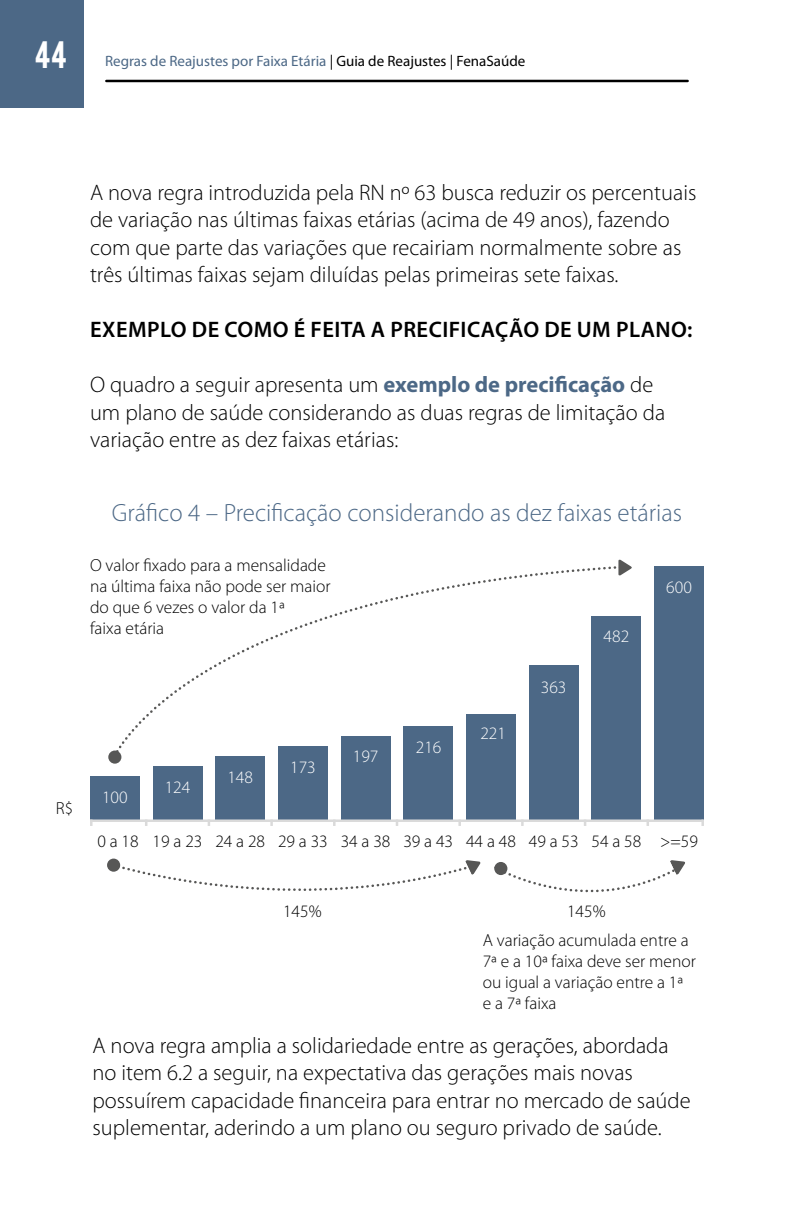
<style>
.page{position:relative;width:794px;height:1219px;background:#fff}
.page>*{position:absolute;margin:0;border:0;box-sizing:border-box;transform-origin:0 0}
.t1{font:30px "Bebas";color:#fff}
.t2{font:300 25px "Myriad Pro";color:#4c6886}
.t3{font:300 22.5px/27.5px "Myriad Pro";color:#000}
.t4{font:600 22.5px "Myriad Pro";letter-spacing:.02em;color:#000}
.t5{font:300 17.5px/21px "Myriad Pro";color:#000}
.t6{font:300 17.5px "Myriad Pro";color:#fff}
.t7{font:15px "Myriad Pro";color:#4c6886}
.s1{color:#000}
.s2{font-weight:700;color:#4c6886}
</style>
<div class="page">
<div style="left:0;top:0;width:84px;height:108px;background:#4c6886"></div>
<hr style="left:106px;top:80px;width:581px;height:2px;background:#000">
<div style="left:466px;top:714px;width:50px;height:105px;background:#4c6886"></div>
<div style="left:654px;top:566px;width:50px;height:253px;background:#4c6886"></div>
<div style="left:403px;top:726px;width:50px;height:93px;background:#4c6886"></div>
<div style="left:591px;top:616px;width:50px;height:203px;background:#4c6886"></div>
<div style="left:341px;top:736px;width:49px;height:83px;background:#4c6886"></div>
<div style="left:529px;top:665px;width:49px;height:154px;background:#4c6886"></div>
<div style="left:278px;top:746px;width:50px;height:73px;background:#4c6886"></div>
<div style="left:215px;top:756px;width:50px;height:63px;background:#4c6886"></div>
<div style="left:153px;top:766px;width:49px;height:53px;background:#4c6886"></div>
<div style="left:90px;top:776px;width:50px;height:43px;background:#4c6886"></div>
<hr style="left:90px;top:819px;width:613px;height:3px;background:#dadada">
<svg style="left:270px;top:822px;width:3px;height:4px"></svg>
<svg style="left:646px;top:822px;width:3px;height:4px"></svg>
<svg style="left:701px;top:820px;width:3px;height:6px"></svg>
<svg style="left:458px;top:822px;width:3px;height:4px"></svg>
<svg style="left:117px;top:566px;width:504px;height:189px"></svg>
<svg style="left:618px;top:560px;width:14px;height:15px"></svg>
<svg style="left:118px;top:860px;width:363px;height:31px"></svg>
<svg style="left:497px;top:860px;width:188px;height:33px"></svg>
<div style="left:108px;top:750px;width:13px;height:14px;background:#575756;border-radius:50%"></div>
<div style="left:107px;top:859px;width:13px;height:13px;background:#575756;border-radius:50%"></div>
<div style="left:494px;top:862px;width:13px;height:13px;background:#575756;border-radius:50%"></div>
<h1 class="t1" style="left:34px;top:33px;width:35px">44</h1>
<p class="t7" style="left:105px;top:52px;width:422px">Regras de Reajustes por Faixa Etária <span class="s1">| Guia de Reajustes | FenaSaúde</span></p>
<p class="t3" style="left:90px;top:179px;width:608px">A nova regra introduzida pela RN nº 63 busca reduzir os percentuais de variação nas últimas faixas etárias (acima de 49 anos), fazendo com que parte das variações que recairiam normalmente sobre as três últimas faixas sejam diluídas pelas primeiras sete faixas.</p>
<p class="t4" style="left:90px;top:316px;width:604px">EXEMPLO DE COMO É FEITA A PRECIFICAÇÃO DE UM PLANO:</p>
<p class="t3" style="left:90px;top:371px;width:576px">O quadro a seguir apresenta um <span class="s2">exemplo de precificação</span> de um plano de saúde considerando as duas regras de limitação da variação entre as dez faixas etárias:</p>
<p class="t5" style="left:56px;top:798px;width:19px">R$</p>
<p class="t2" style="left:112px;top:498px;width:572px">Gráfico 4 – Precificação considerando as dez faixas etárias</p>
<p class="t5" style="left:90px;top:554px;width:242px">O valor fixado para a mensalidade na última faixa não pode ser maior do que 6 vezes o valor da 1ª<br>faixa etária</p>
<p class="t6" style="left:102px;top:787px;width:27px">100</p>
<p class="t6" style="left:165px;top:776px;width:27px">124</p>
<p class="t6" style="left:227px;top:766px;width:27px">148</p>
<p class="t6" style="left:290px;top:756px;width:27px">173</p>
<p class="t6" style="left:353px;top:746px;width:27px">197</p>
<p class="t6" style="left:416px;top:737px;width:27px">216</p>
<p class="t6" style="left:480px;top:722px;width:27px">221</p>
<p class="t6" style="left:541px;top:676px;width:27px">363</p>
<p class="t6" style="left:603px;top:626px;width:27px">482</p>
<p class="t6" style="left:666px;top:576px;width:27px">600</p>
<p class="t5" style="left:97px;top:830px;width:602px">0 a 18 19 a 23 24 a 28 29 a 33 34 a 38 39 a 43 44 a 48 49 a 53 54 a 58 &gt;=59</p>
<p class="t5" style="left:283px;top:900px;width:40px">145%</p>
<p class="t5" style="left:483px;top:896px;width:207px;line-height:29.2px;text-align:center">145%<br>A variação acumulada entre a</p>
<p class="t5" style="left:483px;top:950px;width:215px">7ª e a 10ª faixa deve ser menor ou igual a variação entre a 1ª e a 7ª faixa</p>
<p class="t3" style="left:92px;top:1031px;width:599px">A nova regra amplia a solidariedade entre as gerações, abordada no item 6.2 a seguir, na expectativa das gerações mais novas possuírem capacidade financeira para entrar no mercado de saúde suplementar, aderindo a um plano ou seguro privado de saúde.</p>
</div>
